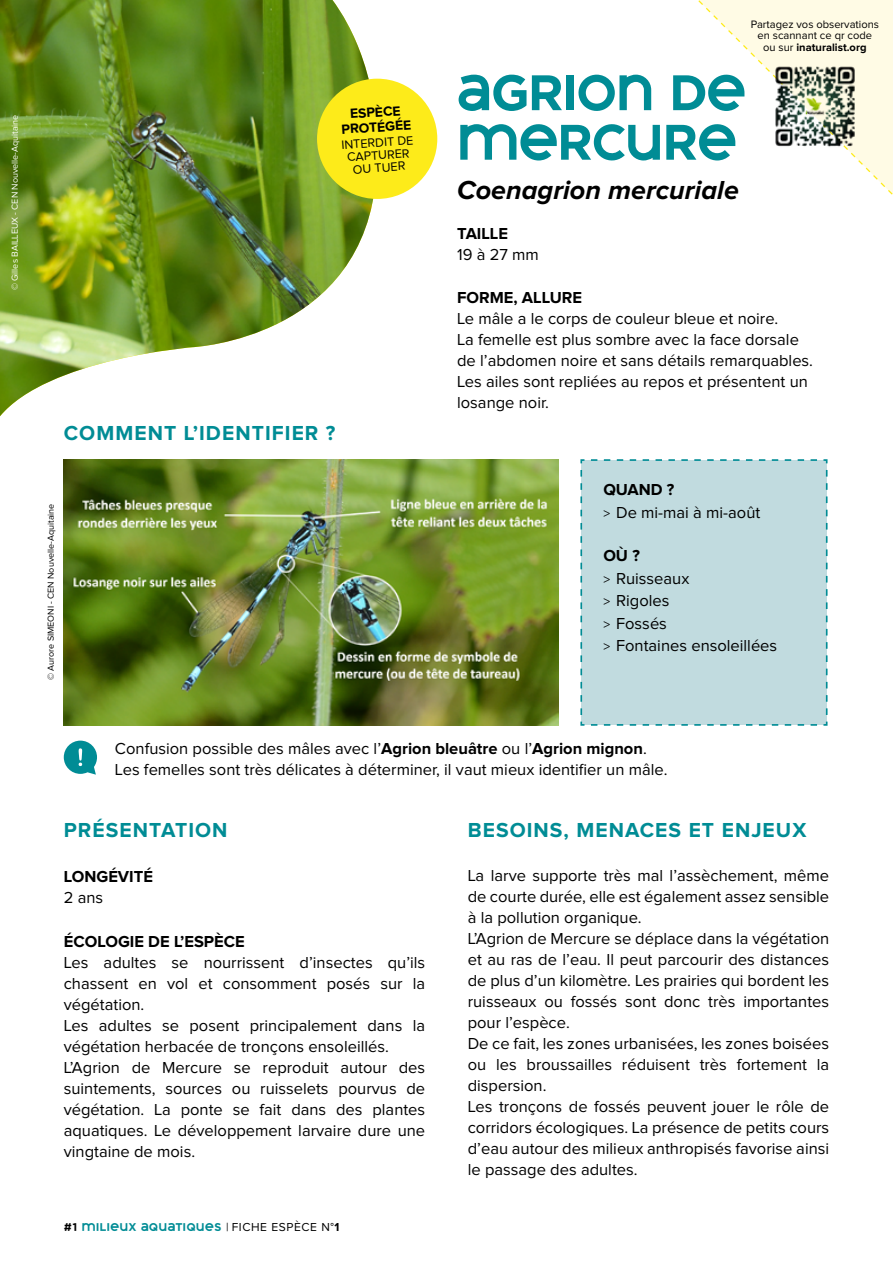
<style>
.page{position:relative;width:893px;height:1263px;background:#fff}
.page>*{position:absolute;margin:0;border:0;box-sizing:border-box;transform-origin:0 0}
.t1{font:54px/49.5px "Arkam";color:#008c95}
.t2{font:italic 700 27px "Proxima Nova";color:#000}
.t3{font:700 21px "Proxima Nova";letter-spacing:.05em;color:#008c95}
.t4{font:16.5px/21px "Proxima Nova";color:#000}
.t5{font:700 16.5px "Proxima Nova";color:#000}
.t6{font:700 13.8px/15px "Proxima Nova";color:#000;text-align:center}
.t7{font:12.6px/12.6px "Proxima Nova";color:#000;text-align:center}
.t8{font:12px "Proxima Nova";letter-spacing:.05em;color:#000}
.t9{font:12px "Arkam";color:#008c95}
.t10{font:11.1px/11.2px "Proxima Nova";color:#000;text-align:center}
.t11{font:9px "Proxima Nova";color:#fff}
.t12{font:9px "Proxima Nova";color:#000}
.s1{font-weight:700}
.s2{font-size:13.5px}
.s3{color:#000}
.s4{font-family:"Arkam";color:#008c95}
</style>
<div class="page">
<img style="left:0;top:0;width:379px;height:416px">
<div style="left:317px;top:79px;width:120px;height:120px;background:#fdeb1a;border-radius:50%"></div>
<img style="left:64px;top:459px;width:495px;height:267px">
<div style="left:580px;top:459px;width:248px;height:267px;background:#c1dbdf"></div>
<svg style="left:64px;top:741px;width:33px;height:34px"></svg>
<svg style="left:698px;top:0;width:195px;height:195px"></svg>
<img style="left:767px;top:58px;width:96px;height:96px">
<p class="t11" style="left:11px;top:290px;width:177px;rotate:-90deg">© Gilles BAILLEUX - CEN Nouvelle-Aquitaine</p>
<p class="t6" style="left:340px;top:107px;width:71px;rotate:-4deg">ESPÈCE<br>PROTÉGÉE</p>
<p class="t7" style="left:341px;top:139px;width:74px;rotate:-4deg">INTERDIT DE<br>CAPTURER<br>OU TUER</p>
<p class="t3" style="left:64px;top:421px;width:273px">COMMENT L’IDENTIFIER ?</p>
<p class="t12" style="left:47px;top:680px;width:178px;rotate:-90deg">© Aurore SIMEONI - CEN Nouvelle-Aquitaine</p>
<p class="t10" style="left:751px;top:19px;width:130px">Partagez vos observations en scannant ce qr code ou sur <span class="s1">inaturalist.org</span></p>
<h1 class="t1" style="left:457px;top:68px;width:290px">AGRION DE<br>MERCURE</h1>
<h2 class="t2" style="left:457px;top:178px;width:283px">Coenagrion mercuriale</h2>
<p class="t5" style="left:457px;top:224px;width:52px">TAILLE</p>
<p class="t4" style="left:457px;top:244px;width:83px">19 à 27 mm</p>
<p class="t5" style="left:457px;top:288px;width:127px">FORME, ALLURE</p>
<p class="t4" style="left:457px;top:309px;width:357px">Le mâle a le corps de couleur bleue et noire.<br>La femelle est plus sombre avec la face dorsale de l’abdomen noire et sans détails remarquables.<br>Les ailes sont repliées au repos et présentent un losange noir.</p>
<p class="t4" style="left:603px;top:479px;width:158px;line-height:22.5px"><span class="s1">QUAND ?<br></span><span class="s2">&gt;</span> De mi-mai à mi-août</p>
<p class="t4" style="left:603px;top:545px;width:175px;line-height:22.5px"><span class="s1">OÙ ?<br></span><span class="s2">&gt;</span> Ruisseaux<br><span class="s2">&gt;</span> Rigoles<br><span class="s2">&gt;</span> Fossés<br><span class="s2">&gt;</span> Fontaines ensoleillées</p>
<p class="t4" style="left:115px;top:738px;width:554px">Confusion possible des mâles avec l’<span class="s1">Agrion bleuâtre</span> ou l’<span class="s1">Agrion mignon</span>.<br>Les femelles sont très délicates à déterminer, il vaut mieux identifier un mâle.</p>
<p class="t3" style="left:64px;top:818px;width:165px">PRÉSENTATION</p>
<p class="t5" style="left:64px;top:867px;width:91px">LONGÉVITÉ</p>
<p class="t4" style="left:64px;top:888px;width:41px">2 ans</p>
<p class="t5" style="left:64px;top:932px;width:183px">ÉCOLOGIE DE L’ESPÈCE</p>
<p class="t4" style="left:64px;top:952px;width:363px">Les adultes se nourrissent d’insectes qu’ils chassent en vol et consomment posés sur la végétation.<br>Les adultes se posent principalement dans la végétation herbacée de tronçons ensoleillés.<br>L’Agrion de Mercure se reproduit autour des suintements, sources ou ruisselets pourvus de végétation. La ponte se fait dans des plantes aquatiques. Le développement larvaire dure une vingtaine de mois.</p>
<p class="t9" style="left:64px;top:1221px;width:51px"><span class="s3">#1</span> MILIEU</p>
<p class="t8" style="left:129px;top:1221px;width:212px"><span class="s4">X AQUATIQUES</span> | FICHE ESPÈCE N°<span class="s1">1</span></p>
<p class="t3" style="left:468px;top:818px;width:340px">BESOINS, MENACES ET ENJEUX</p>
<p class="t4" style="left:468px;top:865px;width:363px">La larve supporte très mal l’assèchement, même de courte durée, elle est également assez sensible à la pollution organique.<br>L’Agrion de Mercure se déplace dans la végétation et au ras de l’eau. Il peut parcourir des distances de plus d’un kilomètre. Les prairies qui bordent les ruisseaux ou fossés sont donc très importantes pour l’espèce.<br>De ce fait, les zones urbanisées, les zones boisées ou les broussailles réduisent très fortement la dispersion.<br>Les tronçons de fossés peuvent jouer le rôle de corridors écologiques. La présence de petits cours d’eau autour des milieux anthropisés favorise ainsi le passage des adultes.</p>
</div>
